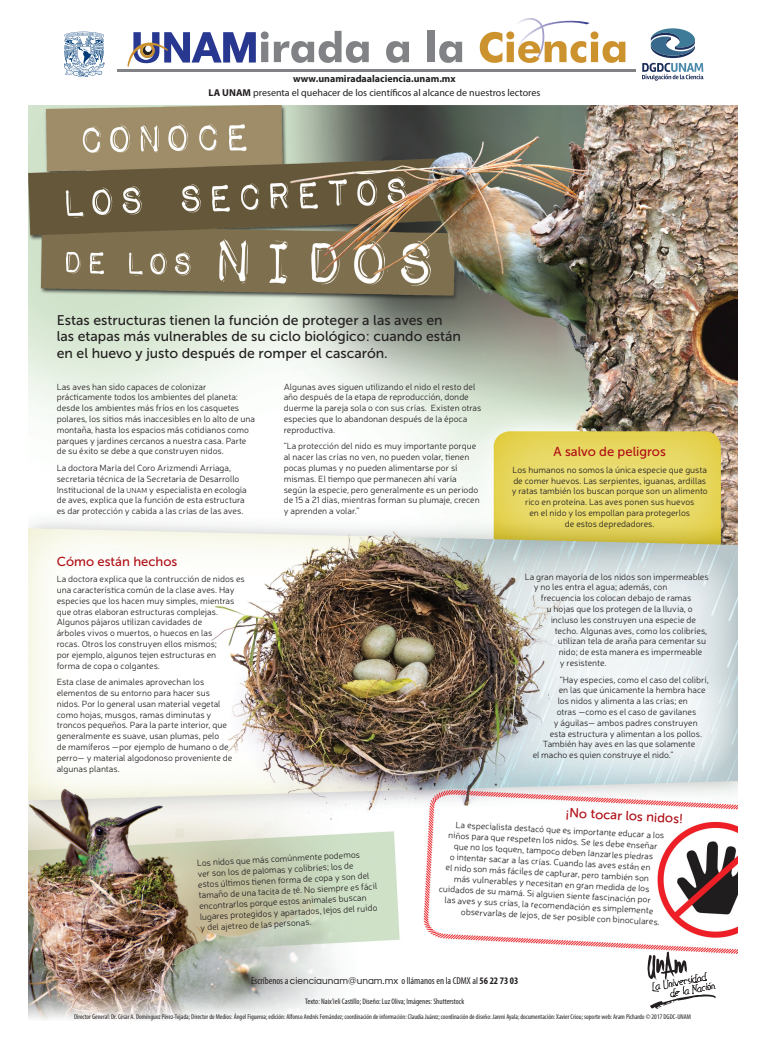
<style>
.page{position:relative;width:766px;height:1049px;background:#fff}
.page>*{position:absolute;margin:0;border:0;box-sizing:border-box;transform-origin:0 0}
.t1{font:14px/16.8px "Museo Sans 500";color:#231f20}
.t2{font:13px "Museo Sans 500";color:#b00d15}
.t3{font:10px/14.2px "Myriad Pro";color:#231f20;text-align:center}
.t4{font:condensed 10px "Myriad Pro";color:#231f20}
.t5{font:300 9px/10.8px "Neris";color:#231f20}
.t6{font:condensed 8px "Myriad Pro";color:#231f20}
.t7{font:condensed 7px "Myriad Pro";color:#231f20}
.s1{font-weight:700}
.s2{font-size:7.2px}
.s3{font-family:"Questrial";font-stretch:normal}
</style>
<div class="page">
<img style="left:28px;top:105px;width:709px;height:915px">
<svg style="left:642px;top:28px;width:61px;height:53px"></svg>
<svg style="left:64px;top:32px;width:41px;height:45px"></svg>
<hr style="left:117px;top:70px;width:518px;height:2px;background:#808285">
<svg style="left:274px;top:31px;width:94px;height:32px"></svg>
<svg style="left:386px;top:41px;width:23px;height:22px"></svg>
<div style="left:427px;top:31px;width:7px;height:31px;background:#808285"></div>
<svg style="left:439px;top:41px;width:23px;height:22px"></svg>
<svg style="left:479px;top:18px;width:146px;height:45px"></svg>
<svg style="left:127px;top:31px;width:141px;height:36px"></svg>
<svg style="left:647px;top:951px;width:68px;height:58px"></svg>
<p class="t3" style="left:208px;top:71px;width:333px"><span class="s1">www.unamiradaalaciencia.unam.mx<br>LA UNAM</span> presenta el quehacer de los científicos al alcance de nuestros lectores</p>
<h1 class="t1" style="left:57px;top:311px;width:405px">Estas estructuras tienen la función de proteger a las aves en las etapas más vulnerables de su ciclo biológico: cuando están en el huevo y justo después de romper el cascarón.</h1>
<p class="t5" style="left:57px;top:381px;width:200px">Las aves han sido capaces de colonizar prácticamente todos los ambientes del planeta: desde los ambientes más fríos en los casquetes polares, los sitios más inaccesibles en lo alto de una montaña, hasta los espacios más cotidianos como parques y jardines cercanos a nuestra casa. Parte de su éxito se debe a que construyen nidos.</p>
<p class="t5" style="left:57px;top:462px;width:191px">La doctora María del Coro Arizmendi Arriaga, secretaria técnica de la Secretaría de Desarrollo Institucional de la <span class="s2">UNAM</span> y especialista en ecología de aves, explica que la función de esta estructura es dar protección y cabida a las crías de las aves.</p>
<h2 class="t2" style="left:57px;top:554px;width:122px">Cómo están hechos</h2>
<p class="t5" style="left:57px;top:573px;width:189px">La doctora explica que la contrucción de nidos es una característica común de la clase aves. Hay especies que los hacen muy simples, mientras que otras elaboran estructuras complejas.<br>Algunos pájaros utilizan cavidades de<br>árboles vivos o muertos, o huecos en las<br>rocas. Otros los construyen ellos mismos;<br>por ejemplo, algunos tejen estructuras en<br>forma de copa o colgantes.</p>
<p class="t5" style="left:57px;top:676px;width:177px">Esta clase de animales aprovechan los elementos de su entorno para hacer sus nidos. Por lo general usan material vegetal como hojas, musgos, ramas diminutas y troncos pequeños. Para la parte interior, que generalmente es suave, usan plumas, pelo<br>de mamíferos —por ejemplo de humano o de perro— y material algodonoso proveniente de algunas plantas.</p>
<p class="t5" style="left:283px;top:381px;width:199px">Algunas aves siguen utilizando el nido el resto del año después de la etapa de reproducción, donde duerme la pareja sola o con sus crías. Existen otras especies que lo abandonan después de la época reproductiva.</p>
<p class="t5" style="left:283px;top:440px;width:197px">“La protección del nido es muy importante porque al nacer las crías no ven, no pueden volar, tienen pocas plumas y no pueden alimentarse por sí mismas. El tiempo que permanecen ahí varía según la especie, pero generalmente es un periodo de 15 a 21 días, mientras forman su plumaje, crecen y aprenden a volar.”</p>
<h2 class="t2" style="left:553px;top:445px;width:114px">A salvo de peligros</h2>
<p class="t5" style="left:511px;top:464px;width:197px;text-align:center">Los humanos no somos la única especie que gusta de comer huevos. Las serpientes, iguanas, ardillas y ratas también los buscan porque son un alimento rico en proteína. Las aves ponen sus huevos<br>en el nido y los empollan para protegerlos<br>de estos depredadores.</p>
<p class="t5" style="left:524px;top:571px;width:185px">La gran mayoría de los nidos son impermeables</p>
<p class="t5" style="left:533px;top:582px;width:135px">y no les entra el agua; además, con</p>
<p class="t5" style="left:540px;top:592px;width:152px">frecuencia los colocan debajo de ramas</p>
<p class="t5" style="left:546px;top:603px;width:147px">u hojas que los protegen de la lluvia, o</p>
<p class="t5" style="left:550px;top:614px;width:147px">incluso les construyen una especie de</p>
<p class="t5" style="left:554px;top:625px;width:154px">techo. Algunas aves, como los colibríes,</p>
<p class="t5" style="left:557px;top:636px;width:150px">utilizan tela de araña para cementar su</p>
<p class="t5" style="left:558px;top:646px;width:145px">nido; de esta manera es impermeable</p>
<p class="t5" style="left:559px;top:657px;width:48px">y resistente.</p>
<p class="t5" style="left:559px;top:674px;width:150px">“Hay especies, como el caso del colibrí,</p>
<p class="t5" style="left:558px;top:684px;width:148px">en las que únicamente la hembra hace</p>
<p class="t5" style="left:557px;top:695px;width:132px">los nidos y alimenta a las crías; en</p>
<p class="t5" style="left:556px;top:706px;width:141px">otras —como es el caso de gavilanes</p>
<p class="t5" style="left:553px;top:717px;width:145px">y águilas— ambos padres construyen</p>
<p class="t5" style="left:549px;top:728px;width:154px">esta estructura y alimentan a los pollos.</p>
<p class="t5" style="left:542px;top:738px;width:154px">También hay aves en las que solamente</p>
<p class="t5" style="left:532px;top:749px;width:142px">el macho es quien construye el nido.”</p>
<p class="t5" style="left:197px;top:857px;width:180px;rotate:-3deg">Los nidos que más comúnmente podemos<br>ver son los de palomas y colibríes; los de estos últi mos ti enen forma de copa y son del tamaño de una tacita de té. No siempre es fácil encontrarlos porque estos animales buscan lugares protegidos y apartados, lejos del ruido y del ajetreo de las personas.</p>
<h2 class="t2" style="left:565px;top:805px;width:119px;rotate:3deg">¡No tocar los nidos!</h2>
<p class="t5" style="left:456px;top:819px;width:210px;rotate:3deg">La especialista destacó que es importante educar a los</p>
<p class="t5" style="left:448px;top:829px;width:211px;rotate:3deg">niños para que respeten los nidos. Se les debe enseñar</p>
<p class="t5" style="left:454px;top:840px;width:201px;rotate:3deg">que no los toquen, tampoco deben lanzarles piedras</p>
<p class="t5" style="left:450px;top:851px;width:202px;rotate:3deg">o intentar sacar a las crías. Cuando las aves están en</p>
<p class="t5" style="left:446px;top:862px;width:205px;rotate:3deg">el nido son más fáciles de capturar, pero también son</p>
<p class="t5" style="left:454px;top:873px;width:197px;rotate:3deg">más vulnerables y necesitan en gran medida de los</p>
<p class="t5" style="left:439px;top:883px;width:214px;rotate:3deg">cuidados de su mamá. Si alguien siente fascinación por</p>
<p class="t5" style="left:445px;top:894px;width:210px;rotate:3deg">las aves y sus crías, la recomendación es simplemente</p>
<p class="t5" style="left:461px;top:906px;width:200px;rotate:3deg">observarlas de lejos, de ser posible con binoculares.</p>
<p class="t4" style="left:251px;top:974px;width:269px">Escríbenos a <span class="s3">cienciaunam@unam.mx</span> o llámanos en la CDMX al <span class="s1">56 22 73 03</span></p>
<p class="t6" style="left:305px;top:996px;width:160px">Texto: Naix’ieli Castillo; Diseño: Luz Oliva; Imágenes: Shutterstock</p>
<p class="t7" style="left:74px;top:1012px;width:618px">Director General: Dr. César A. Domínguez Pérez-Tejada; Director de Medios: Ángel Figueroa; edición: Alfonso Andrés Fernández; coordinación de información: Claudia Juárez; coordinación de diseño: Jareni Ayala; documentación: Xavier Criou; soporte web: Aram Pichardo © 2017 DGDC-UNAM</p>
</div>
